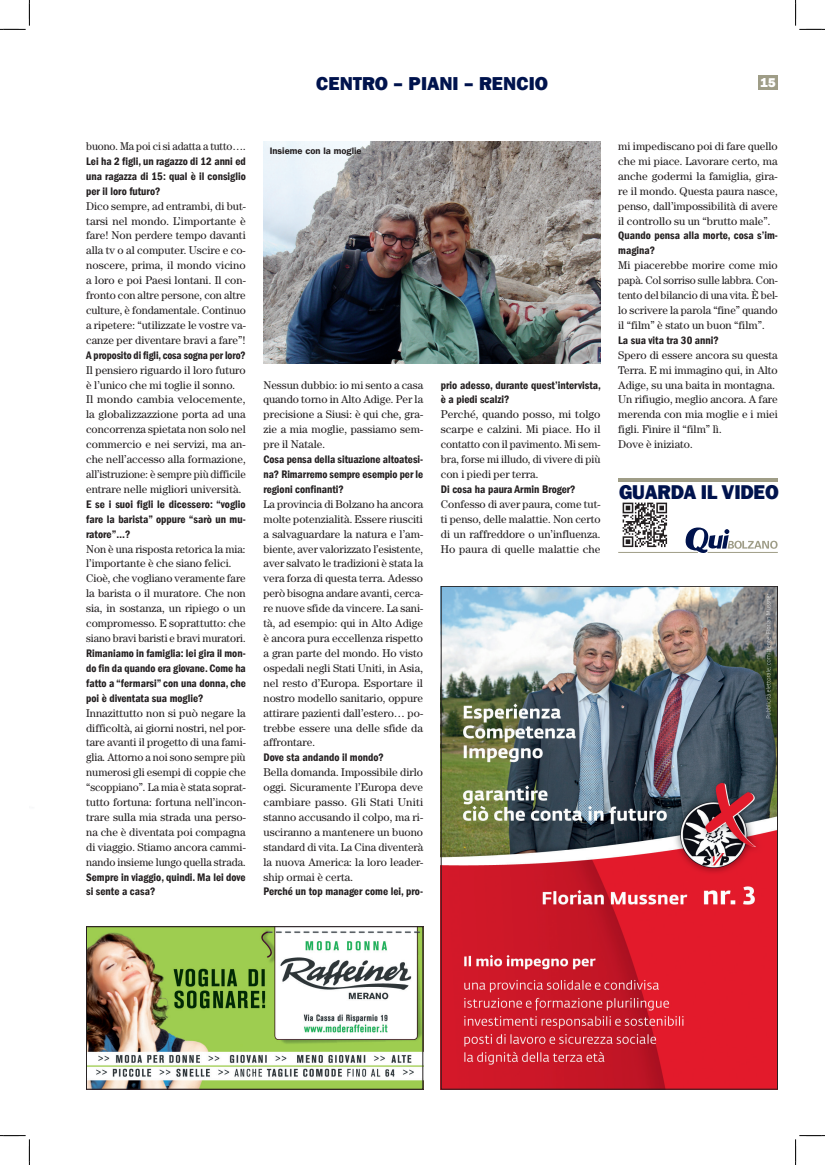
<style>
.page{position:relative;width:825px;height:1165px;background:#fff}
.page>*{position:absolute;margin:0;border:0;box-sizing:border-box;transform-origin:0 0}
.t1{font:800 20px "Franklin Gothic LT Com";letter-spacing:-.01em;color:#00134d}
.t2{font:800 18.75px "Franklin Gothic LT Com";color:#00134d}
.t3{font:800 12.75px "Franklin Gothic LT Com";color:#fff}
.t4{font:11.25px/14.9px "Century Std";color:#231f20;text-align:justify}
.t5{font:11.25px/14.9px "Franklin Gothic LT Com Dm Cn";color:#231f20;text-align:justify}
.t6{font:11.25px "Franklin Gothic LT Com Dm Cn";color:#231f20;scale:.96 1}
.t7{font:11.25px "Century Std";color:#231f20;scale:.95 1}
.t8{font:9.38px "Franklin Gothic LT Com Dm";color:#231f20}
</style>
<div class="page">
<div style="left:758px;top:75px;width:19px;height:15px;background:#9f9d87"></div>
<img style="left:263px;top:141px;width:337px;height:223px">
<img style="left:622px;top:502px;width:45px;height:45px">
<hr style="left:618px;top:552px;width:79px;height:1px;background:#9f9d87">
<svg style="left:685px;top:527px;width:92px;height:26px"></svg>
<hr style="left:618px;top:478px;width:159px;height:4px;background:#9f9d87">
<img style="left:88px;top:928px;width:333px;height:159px">
<div style="left:86px;top:926px;width:337px;height:163px;border:1px solid #231f20"></div>
<img style="left:442px;top:588px;width:333px;height:499px">
<svg style="left:0;top:0;width:30px;height:30px"></svg>
<svg style="left:0;top:1135px;width:30px;height:29px"></svg>
<svg style="left:795px;top:0;width:29px;height:30px"></svg>
<svg style="left:795px;top:1135px;width:29px;height:29px"></svg>
<h2 class="t2" style="left:316px;top:73px;width:233px">CENTRO – PIANI – RENCIO</h2>
<p class="t3" style="left:760px;top:75px;width:17px">15</p>
<p class="t7" style="left:86px;top:140px;width:169px">buono. Ma poi ci si adatta a tutto….</p>
<p class="t5" style="left:86px;top:154px;width:161px">Lei ha 2 figli, un ragazzo di 12 anni ed una ragazza di 15: qual è il consiglio per il loro futuro?</p>
<p class="t4" style="left:86px;top:198px;width:161px">Dico sempre, ad entrambi, di but&shy;tarsi nel mondo. L’importante è fare! Non perdere tempo davanti alla tv o al computer. Uscire e co&shy;noscere, prima, il mondo vicino a loro e poi Paesi lontani. Il con&shy;fronto con altre persone, con altre culture, è fondamentale. Continuo a ripetere: “utilizzate le vostre va&shy;canze per diventare bravi a fare”!</p>
<p class="t6" style="left:86px;top:348px;width:167px">A proposito di figli, cosa sogna per loro?</p>
<p class="t4" style="left:86px;top:362px;width:161px;text-align:left">Il pensiero riguardo il loro futuro è l’unico che mi toglie il sonno.<br>Il mondo cambia velocemente, la globalizzazzione porta ad una concorrenza spietata non solo nel commercio e nei servizi, ma an&shy;che nell’accesso alla formazione, all’istruzione: è sempre più difficile entrare nelle migliori università.</p>
<p class="t5" style="left:86px;top:496px;width:161px">E se i suoi figli le dicessero: “voglio fare la barista” oppure “sarò un mu&shy;ratore”…?</p>
<p class="t4" style="left:86px;top:541px;width:161px;text-align:left">Non è una risposta retorica la mia: l’importante è che siano felici.<br>Cioè, che vogliano veramente fare la barista o il muratore. Che non sia, in sostanza, un ripiego o un compromesso. E soprattutto: che siano bravi baristi e bravi muratori.</p>
<p class="t5" style="left:86px;top:645px;width:161px">Rimaniamo in famiglia: lei gira il mon&shy;do fin da quando era giovane. Come ha fatto a “fermarsi” con una donna, che poi è diventata sua moglie?</p>
<p class="t4" style="left:86px;top:705px;width:161px">Innazittutto non si può negare la difficoltà, ai giorni nostri, nel por&shy;tare avanti il progetto di una fami&shy;glia. Attorno a noi sono sempre più numerosi gli esempi di coppie che “scoppiano”. La mia è stata soprat&shy;tutto fortuna: fortuna nell’incon&shy;trare sulla mia strada una perso&shy;na che è diventata poi compagna di viaggio. Stiamo ancora cammi&shy;nando insieme lungo quella strada.</p>
<p class="t5" style="left:86px;top:869px;width:161px">Sempre in viaggio, quindi. Ma lei dove si sente a casa?</p>
<p class="t8" style="left:269px;top:145px;width:93px">Insieme con la moglie</p>
<p class="t4" style="left:263px;top:377px;width:161px">Nessun dubbio: io mi sento a casa quando torno in Alto Adige. Per la precisione a Siusi: è qui che, gra&shy;zie a mia moglie, passiamo sem&shy;pre il Natale.</p>
<p class="t5" style="left:263px;top:452px;width:161px">Cosa pensa della situazione altoatesi&shy;na? Rimarremo sempre esempio per le regioni confinanti?</p>
<p class="t4" style="left:263px;top:496px;width:161px">La provincia di Bolzano ha ancora molte potenzialità. Essere riusciti a salvaguardare la natura e l’am&shy;biente, aver valorizzato l’esistente, aver salvato le tradizioni è stata la vera forza di questa terra. Adesso però bisogna andare avanti, cerca&shy;re nuove sfide da vincere. La sani&shy;tà, ad esempio: qui in Alto Adige è ancora pura eccellenza rispetto a gran parte del mondo. Ho visto ospedali negli Stati Uniti, in Asia, nel resto d’Europa. Esportare il nostro modello sanitario, oppure attirare pazienti dall’estero… po&shy;trebbe essere una delle sfide da affrontare.</p>
<p class="t5" style="left:263px;top:750px;width:122px">Dove sta andando il mondo?</p>
<p class="t4" style="left:263px;top:764px;width:161px">Bella domanda. Impossibile dirlo oggi. Sicuramente l’Europa deve cambiare passo. Gli Stati Uniti stanno accusando il colpo, ma ri&shy;usciranno a mantenere un buono standard di vita. La Cina diventerà la nuova America: la loro leader&shy;ship ormai è certa.</p>
<p class="t5" style="left:263px;top:884px;width:161px">Perché un top manager come lei, pro-</p>
<p class="t5" style="left:440px;top:377px;width:161px">prio adesso, durante quest’intervista, è a piedi scalzi?</p>
<p class="t4" style="left:440px;top:407px;width:161px">Perché, quando posso, mi tolgo scarpe e calzini. Mi piace. Ho il contatto con il pavimento. Mi sem&shy;bra, forse mi illudo, di vivere di più con i piedi per terra.</p>
<p class="t5" style="left:440px;top:482px;width:136px">Di cosa ha paura Armin Broger?</p>
<p class="t4" style="left:440px;top:496px;width:161px">Confesso di aver paura, come tut&shy;ti penso, delle malattie. Non certo di un raffreddore o un’influenza.<br>Ho paura di quelle malattie che</p>
<p class="t4" style="left:618px;top:138px;width:161px">mi impediscano poi di fare quello che mi piace. Lavorare certo, ma anche godermi la famiglia, gira&shy;re il mondo. Questa paura nasce, penso, dall’impossibilità di avere il controllo su un “brutto male”.</p>
<p class="t5" style="left:618px;top:228px;width:161px">Quando pensa alla morte, cosa s’im&shy;magina?</p>
<p class="t4" style="left:618px;top:258px;width:161px">Mi piacerebbe morire come mio papà. Col sorriso sulle labbra. Con&shy;tento del bilancio di una vita. È bel&shy;lo scrivere la parola “fine” quando il “film” è stato un buon “film”.</p>
<p class="t5" style="left:618px;top:333px;width:102px">La sua vita tra 30 anni?</p>
<p class="t4" style="left:618px;top:347px;width:161px;text-align:left">Spero di essere ancora su questa<br>Terra. E mi immagino qui, in Alto<br>Adige, su una baita in montagna.<br>Un rifiugio, meglio ancora. A fare merenda con mia moglie e i miei figli. Finire il “film” lì.<br>Dove è iniziato.</p>
<h1 class="t1" style="left:618px;top:480px;width:161px">GUARDA IL VIDEO</h1>
</div>
